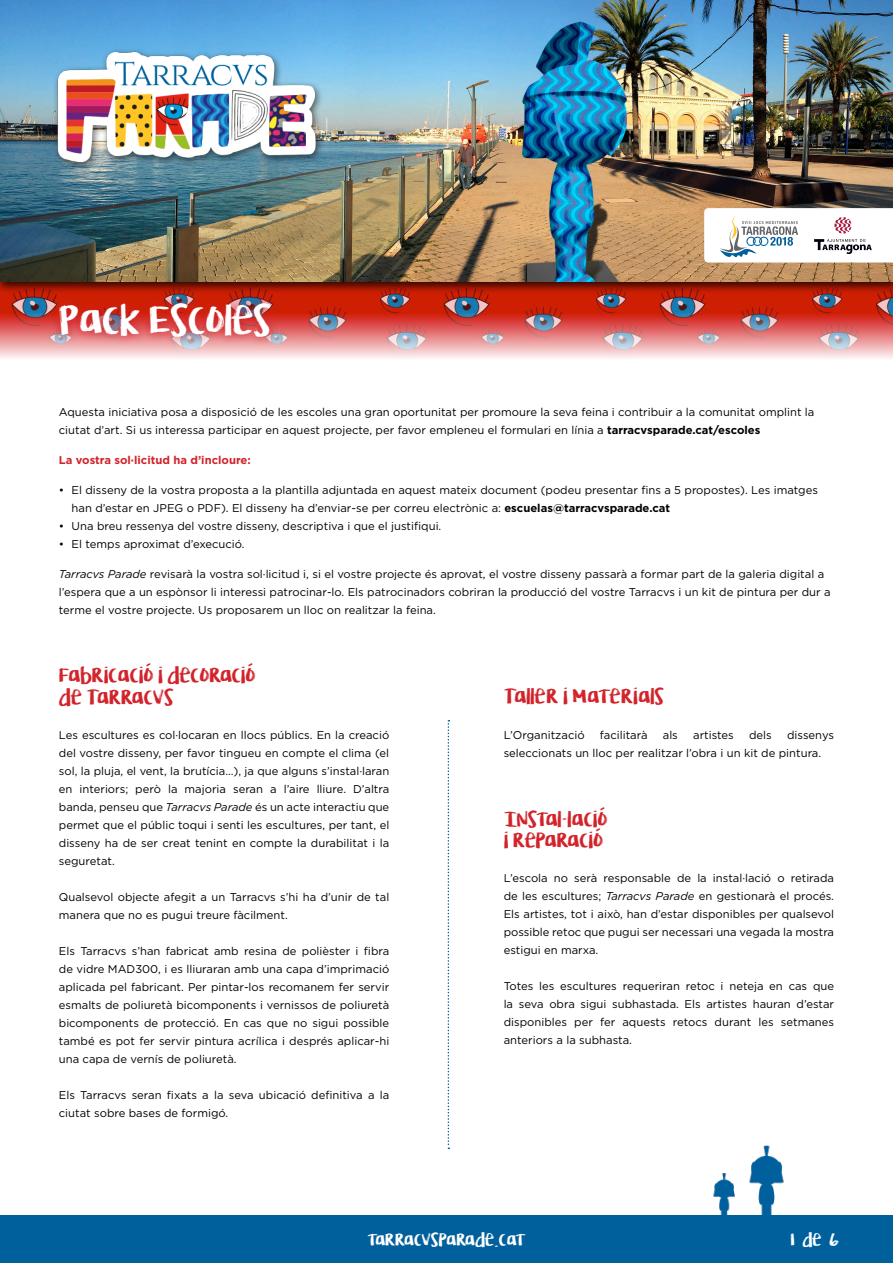
<style>
.page{position:relative;width:893px;height:1263px;background:#fff}
.page>*{position:absolute;margin:0;border:0;box-sizing:border-box;transform-origin:0 0}
.t1{font:34.65px "KG Lifeis Messy";color:#fff}
.t2{font:18px "KG Lifeis Messy";color:#d2232a}
.t3{font:15px "KG Lifeis Messy";color:#fff}
.t4{font:11.25px/18px "Gotham";color:#000}
.t5{font:700 11.25px "Gotham";color:#d2232a}
.s1{font-weight:700}
.s2{font-style:italic}
</style>
<div class="page">
<img style="left:0;top:295px;width:893px;height:64px">
<div style="left:0;top:0;width:893px;height:295px;background:#000;opacity:.75"></div>
<img style="left:49px;top:47px;width:275px;height:125px">
<img style="left:713px;top:1145px;width:71px;height:70px">
<div style="left:0;top:1215px;width:893px;height:48px;background:#00609b"></div>
<svg style="left:704px;top:208px;width:189px;height:55px"></svg>
<img style="left:50px;top:294px;width:230px;height:52px">
<svg style="left:448px;top:720px;width:1px;height:429px"></svg>
<p class="t1" style="left:58px;top:293px;width:214px">Pack Escoles</p>
<p class="t4" style="left:59px;top:402px;width:757px">Aquesta iniciativa posa a disposició de les escoles una gran oportunitat per promoure la seva feina i contribuir a la comunitat omplint la ciutat d’art. Si us interessa participar en aquest projecte, per favor empleneu el formulari en línia a <span class="s1">tarracvsparade.cat/escoles</span></p>
<p class="t5" style="left:59px;top:452px;width:193px">La vostra sol·licitud ha d’incloure:</p>
<p class="t4" style="left:72px;top:480px;width:748px;text-indent:-13px">• El disseny de la vostra proposta a la plantilla adjuntada en aquest mateix document (podeu presentar fins a 5 propostes). Les imatges han d’estar en JPEG o PDF). El disseny ha d’enviar-se per correu electrònic a: <span class="s1">escuelas@tarracvsparade.cat</span></p>
<p class="t4" style="left:59px;top:516px;width:384px">• Una breu ressenya del vostre disseny, descriptiva i que el justifiqui.</p>
<p class="t4" style="left:59px;top:534px;width:187px">• El temps aproximat d’execució.</p>
<p class="t4" style="left:59px;top:564px;width:773px"><span class="s2">Tarracvs Parade</span> revisarà la vostra sol·licitud i, si el vostre projecte és aprovat, el vostre disseny passarà a formar part de la galeria digital a l’espera que a un espònsor li interessi patrocinar-lo. Els patrocinadors cobriran la producció del vostre Tarracvs i un kit de pintura per dur a terme el vostre projecte. Us proposarem un lloc on realitzar la feina.</p>
<p class="t2" style="left:59px;top:661px;width:198px">Fabricació i decoració</p>
<p class="t2" style="left:59px;top:683px;width:116px">de Tarracvs</p>
<p class="t4" style="left:59px;top:725px;width:332px;text-align:justify">Les escultures es col·locaran en llocs públics. En la creació del vostre disseny, per favor tingueu en compte el clima (el sol, la pluja, el vent, la brutícia…), ja que alguns s’instal·laran en interiors; però la majoria seran a l’aire lliure. D’altra banda, penseu que <span class="s2">Tarracvs Parade</span> és un acte interactiu que permet que el públic toqui i senti les escultures, per tant, el disseny ha de ser creat tenint en compte la durabilitat i la seguretat.</p>
<p class="t4" style="left:59px;top:887px;width:332px">Qualsevol objecte afegit a un Tarracvs s’hi ha d’unir de tal manera que no es pugui treure fàcilment.</p>
<p class="t4" style="left:59px;top:941px;width:332px;text-align:justify">Els Tarracvs s’han fabricat amb resina de polièster i fibra de vidre MAD300, i es lliuraran amb una capa d’imprimació aplicada pel fabricant. Per pintar-los recomanem fer servir esmalts de poliuretà bicomponents i vernissos de poliuretà bicomponents de protecció. En cas que no sigui possible també es pot fer servir pintura acrílica i després aplicar-hi una capa de vernís de poliuretà.</p>
<p class="t4" style="left:59px;top:1085px;width:332px">Els Tarracvs seran fixats a la seva ubicació definitiva a la ciutat sobre bases de formigó.</p>
<p class="t2" style="left:504px;top:682px;width:162px">Taller i materials</p>
<p class="t4" style="left:504px;top:725px;width:82px">L’Organització</p>
<p class="t4" style="left:600px;top:725px;width:49px">facilitarà</p>
<p class="t4" style="left:663px;top:725px;width:17px">als</p>
<p class="t4" style="left:693px;top:725px;width:42px">artistes</p>
<p class="t4" style="left:749px;top:725px;width:24px">dels</p>
<p class="t4" style="left:504px;top:725px;width:332px;text-indent:283px">dissenys seleccionats un lloc per realitzar l’obra i un kit de pintura.</p>
<p class="t2" style="left:504px;top:805px;width:105px">Instal.lació</p>
<p class="t2" style="left:504px;top:826px;width:101px">i reparació</p>
<p class="t4" style="left:504px;top:869px;width:332px;text-align:justify">L’escola no serà responsable de la instal·lació o retirada de les escultures; <span class="s2">Tarracvs Parade</span> en gestionarà el procés.<br>Els artistes, tot i això, han d’estar disponibles per qualsevol possible retoc que pugui ser necessari una vegada la mostra estigui en marxa.</p>
<p class="t4" style="left:504px;top:977px;width:332px;text-align:justify">Totes les escultures requeriran retoc i neteja en cas que la seva obra sigui subhastada. Els artistes hauran d’estar disponibles per fer aquests retocs durant les setmanes anteriors a la subhasta.</p>
<h3 class="t3" style="left:367px;top:1228px;width:160px">tarracvsparade.cat</h3>
<p class="t3" style="left:790px;top:1227px;width:50px">1 de 6</p>
</div>
